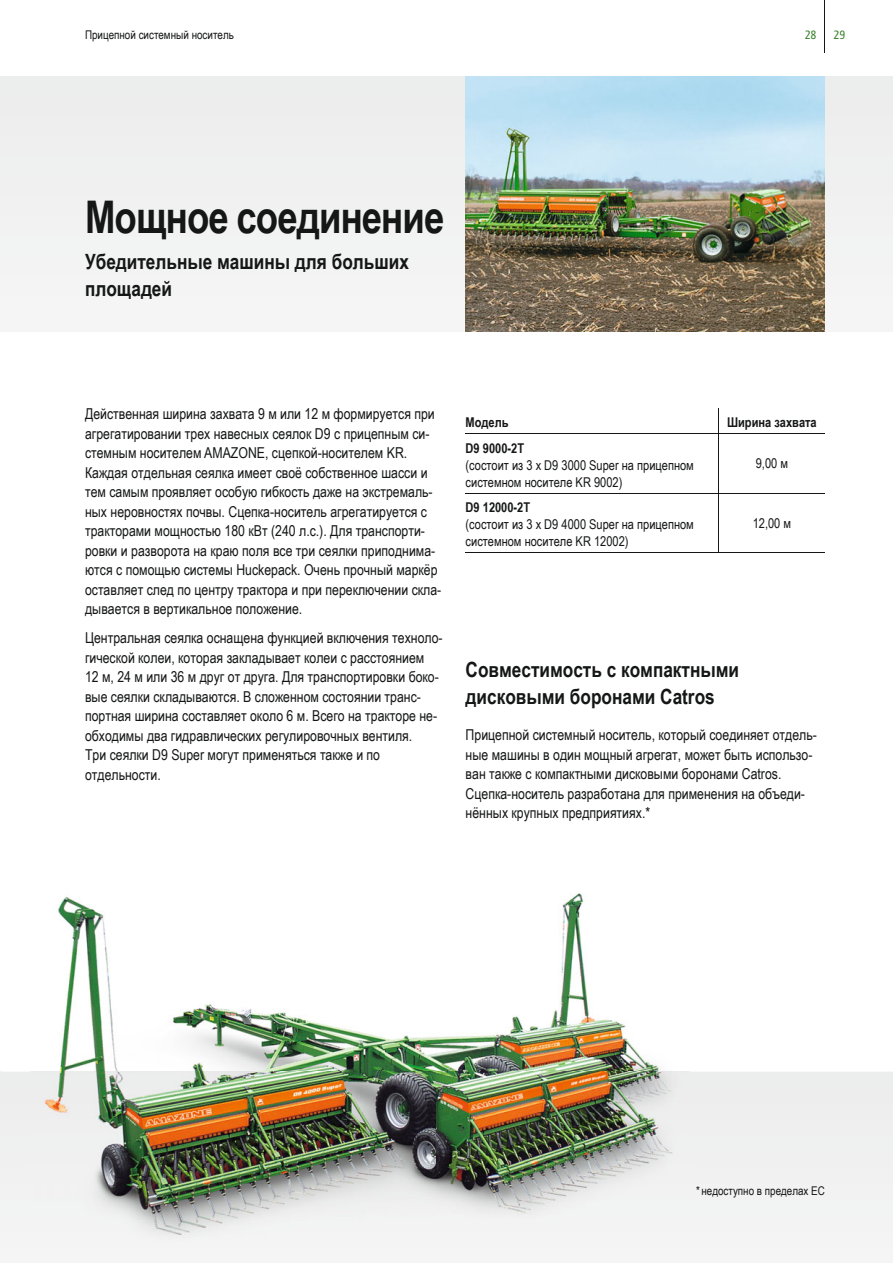
<style>
.page{position:relative;width:893px;height:1263px;background:#fff}
.page>*{position:absolute;margin:0;border:0;box-sizing:border-box;transform-origin:0 0}
.t1{font:700 45px "Arial Narrow";letter-spacing:-.02em;color:#151616}
.t2{font:700 21px/27px "Arial Narrow";color:#151616}
.t3{font:15px/19.5px "Arial Narrow";color:#151616}
.t4{font:13.5px/17px "Arial Narrow";color:#151616}
.t5{font:700 13.5px "Arial Narrow";color:#151616}
.t6{font:12px "Arial Narrow";color:#151616}
.t7{font:12px "Camingo Dos Pro S Cd";color:#38832b}
</style>
<div class="page">
<div style="left:0;top:77px;width:893px;height:255px;background:#f1f1f1"></div>
<div style="left:1px;top:1071px;width:892px;height:177px;background:#f0f0f0"></div>
<img style="left:466px;top:77px;width:359px;height:255px">
<img style="left:31px;top:893px;width:659px;height:354px">
<hr style="left:825px;top:0;width:1px;height:53px;background:#151616">
<svg style="left:0;top:1071px;width:1px;height:177px"></svg>
<svg style="left:718px;top:408px;width:1px;height:26px"></svg>
<hr style="left:466px;top:434px;width:253px;height:1px;background:#151616">
<hr style="left:718px;top:434px;width:1px;height:59px;background:#151616">
<hr style="left:719px;top:434px;width:106px;height:1px;background:#151616">
<hr style="left:466px;top:493px;width:253px;height:1px;background:#151616">
<hr style="left:718px;top:493px;width:1px;height:60px;background:#151616">
<hr style="left:719px;top:493px;width:106px;height:1px;background:#151616">
<hr style="left:466px;top:553px;width:359px;height:1px;background:#151616">
<p class="t6" style="left:85px;top:27px;width:150px">Прицепной системный носитель</p>
<p class="t7" style="left:805px;top:28px;width:13px">28</p>
<p class="t7" style="left:833px;top:28px;width:13px">29</p>
<h1 class="t1" style="left:85px;top:191px;width:361px">Мощное соединение</h1>
<h2 class="t2" style="left:85px;top:248px;width:325px">Убедительные машины для больших площадей</h2>
<p class="t3" style="left:85px;top:404px;width:358px">Действенная ширина захвата 9 м или 12 м формируется при агрегатировании трех навесных сеялок D9 с прицепным си&shy;стемным носителем AMAZONE, сцепкой-носителем KR.<br>Каждая отдельная сеялка имеет своё собственное шасси и тем самым проявляет особую гибкость даже на экстремаль&shy;ных неровностях почвы. Сцепка-носитель агрегатируется с тракторами мощностью 180 кВт (240 л.с.). Для транспорти&shy;ровки и разворота на краю поля все три сеялки приподнима&shy;ются с помощью системы Huckepack. Очень прочный маркёр оставляет след по центру трактора и при переключении скла&shy;дывается в вертикальное положение.</p>
<p class="t3" style="left:85px;top:628px;width:359px">Центральная сеялка оснащена функцией включения техноло&shy;гической колеи, которая закладывает колеи с расстоянием<br>12 м, 24 м или 36 м друг от друга. Для транспортировки боко&shy;вые сеялки складываются. В сложенном состоянии транс&shy;портная ширина составляет около 6 м. Всего на тракторе не&shy;обходимы два гидравлических регулировочных вентиля.<br>Три сеялки D9 Super могут применяться также и по отдельности.</p>
<p class="t5" style="left:466px;top:415px;width:45px">Модель</p>
<p class="t5" style="left:727px;top:415px;width:91px">Ширина захвата</p>
<p class="t5" style="left:466px;top:440px;width:60px">D9 9000-2T</p>
<p class="t4" style="left:466px;top:456px;width:230px">(состоит из 3 x D9 3000 Super на прицепном системном носителе KR 9002)</p>
<p class="t4" style="left:756px;top:455px;width:34px">9,00 м</p>
<p class="t5" style="left:466px;top:500px;width:66px">D9 12000-2T</p>
<p class="t4" style="left:466px;top:516px;width:230px">(состоит из 3 x D9 4000 Super на прицепном системном носителе KR 12002)</p>
<p class="t4" style="left:753px;top:515px;width:40px">12,00 м</p>
<h2 class="t2" style="left:466px;top:655px;width:275px">Совместимость с компактными дисковыми боронами Catros</h2>
<p class="t3" style="left:466px;top:725px;width:353px">Прицепной системный носитель, который соединяет отдель&shy;ные машины в один мощный агрегат, может быть использо&shy;ван также с компактными дисковыми боронами Catros.<br>Сцепка-носитель разработана для применения на объеди&shy;нённых крупных предприятиях.*</p>
<p class="t6" style="left:696px;top:1184px;width:130px">* недоступно в пределах ЕС</p>
</div>
